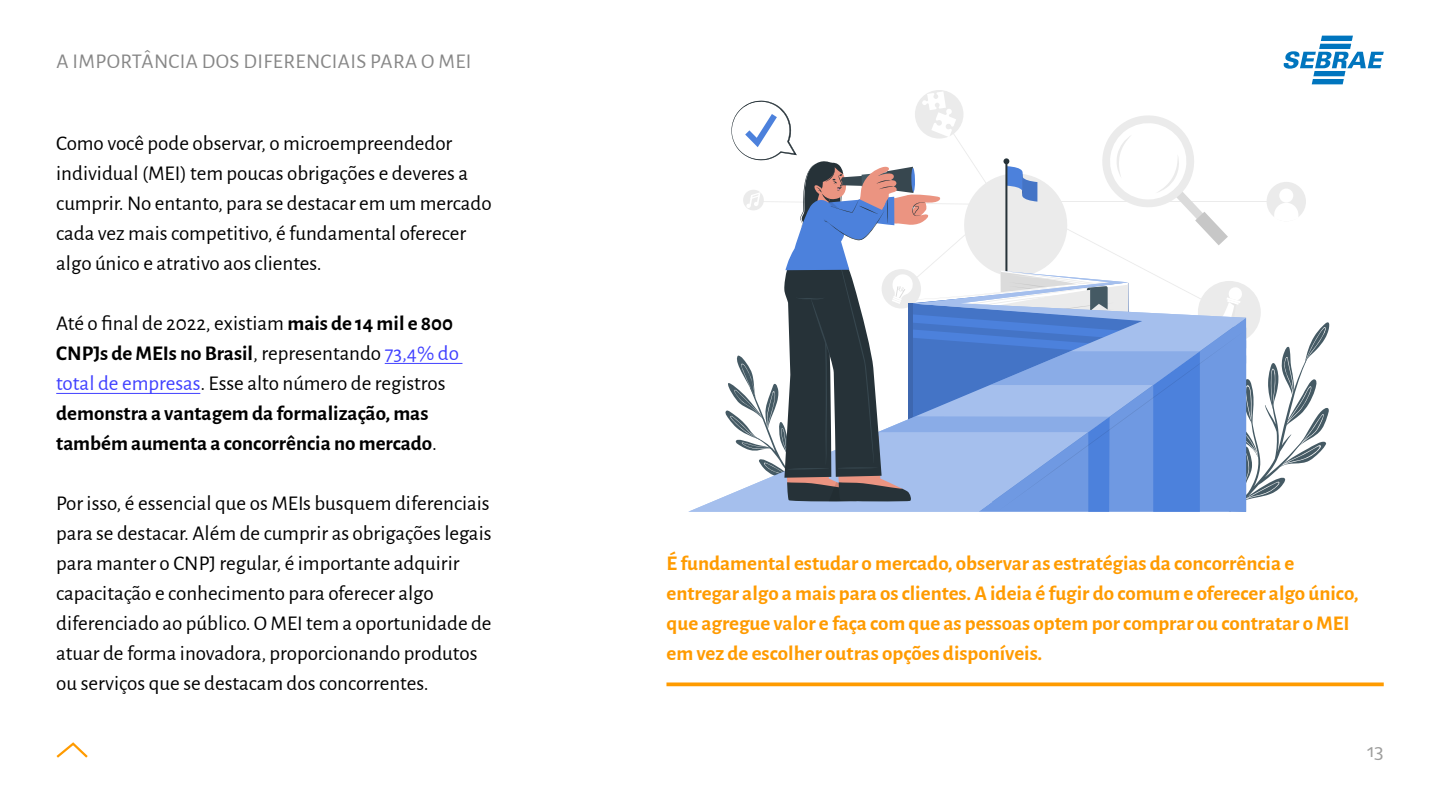
<style>
.page{position:relative;width:1440px;height:810px;background:#fff}
.page>*{position:absolute;margin:0;border:0;box-sizing:border-box;transform-origin:0 0}
.t1{font:21px/30px "Alegreya Sans";color:#000}
.t2{font:700 21px/30px "Alegreya Sans";color:#ff9b00}
.t3{font:700 21px/30px "Alegreya Sans";color:#000}
.t4{font:21px "Alegreya Sans";letter-spacing:.02em;color:#878787}
.t5{font:18px "Campuni";color:#9d9d9c}
.s1{font-weight:400}
.s2{font-weight:400;color:#4040ff}
</style>
<div class="page">
<svg style="left:56px;top:742px;width:32px;height:16px"></svg>
<svg style="left:1284px;top:36px;width:100px;height:48px"></svg>
<hr style="left:385px;top:363px;width:77px;height:1px;background:#4040ff">
<hr style="left:56px;top:393px;width:144px;height:1px;background:#4040ff">
<svg style="left:666px;top:682px;width:718px;height:4px;background:#ffa71f"></svg>
<svg style="left:725px;top:91px;width:605px;height:421px"></svg>
<p class="t4" style="left:56px;top:47px;width:417px">A IMPORTÂNCIA DOS DIFERENCIAIS PARA O MEI</p>
<p class="t1" style="left:56px;top:127px;width:437px">Como você pode observar, o microempreendedor individual (MEI) tem poucas obrigações e deveres a cumprir. No entanto, para se destacar em um mercado cada vez mais competitivo, é fundamental oferecer algo único e atrativo aos clientes.</p>
<p class="t3" style="left:56px;top:307px;width:404px"><span class="s1">Até o final de 2022, existiam</span> mais de 14 mil e 800<br>CNPJs de MEIs no Brasil<span class="s1">, representando</span> <span class="s2">73,4% do total de empresas</span><span class="s1">. Esse alto número de registros </span>demonstra a vantagem da formalização, mas também aumenta a concorrência no mercado<span class="s1">.</span></p>
<p class="t1" style="left:56px;top:487px;width:437px">Por isso, é essencial que os MEIs busquem diferenciais para se destacar. Além de cumprir as obrigações legais para manter o CNPJ regular, é importante adquirir capacitação e conhecimento para oferecer algo diferenciado ao público. O MEI tem a oportunidade de atuar de forma inovadora, proporcionando produtos ou serviços que se destacam dos concorrentes.</p>
<p class="t2" style="left:666px;top:547px;width:694px">É fundamental estudar o mercado, observar as estratégias da concorrência e entregar algo a mais para os clientes. A ideia é fugir do comum e oferecer algo único, que agregue valor e faça com que as pessoas optem por comprar ou contratar o MEI em vez de escolher outras opções disponíveis.</p>
<p class="t5" style="left:1367px;top:740px;width:19px">13</p>
</div>
